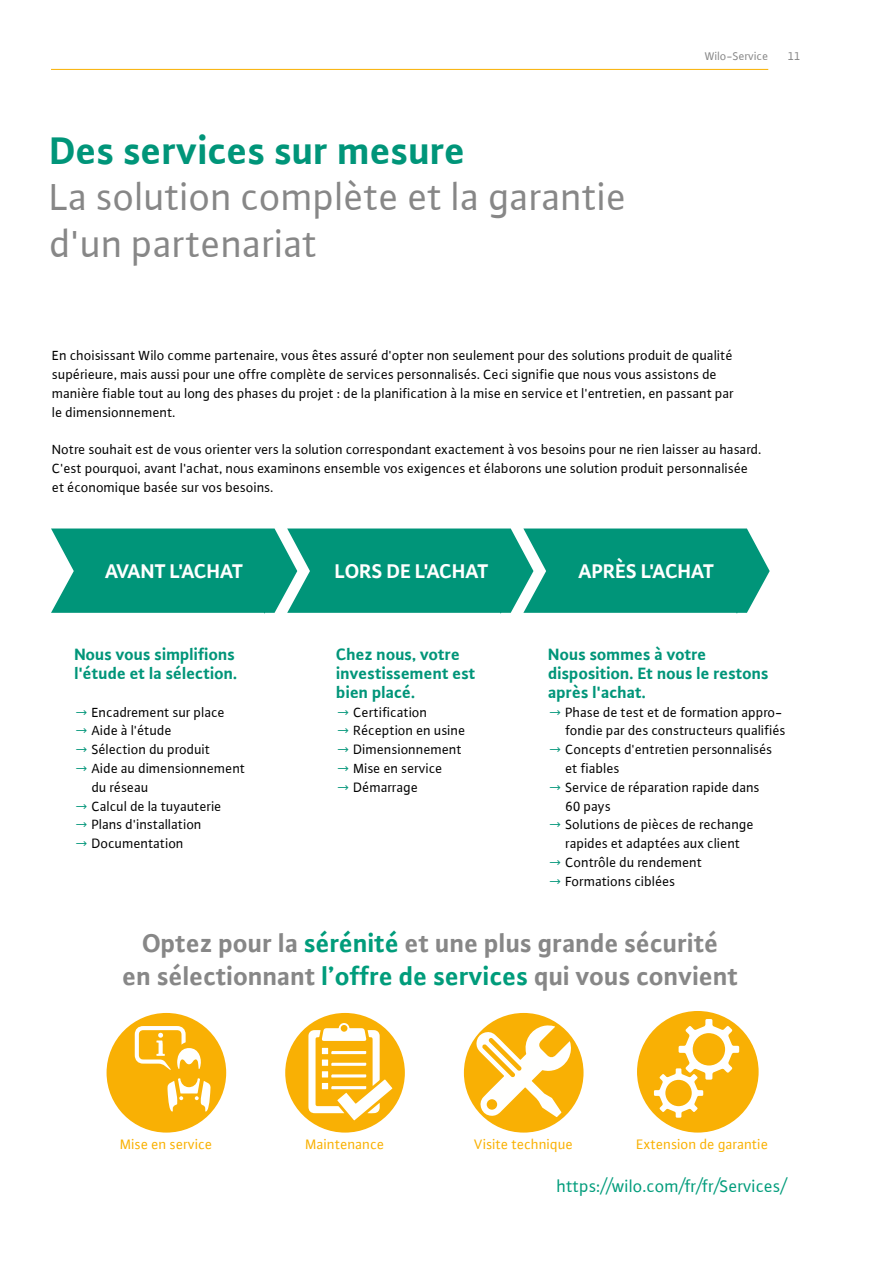
<style>
.page{position:relative;width:893px;height:1263px;background:#fff}
.page>*{position:absolute;margin:0;border:0;box-sizing:border-box;transform-origin:0 0}
.t1{font:40.5px/46.8px "WILO Plus Global";color:#878787}
.t2{font:700 40.5px "WILO Plus Global";color:#009579}
.t3{font:700 27px/32.4px "WILO Plus FM";color:#878787;text-align:center}
.t4{font:700 20.85px "WILO Plus Global";color:#fff}
.t5{font:18px "WILO Plus Global";color:#009c7b}
.t6{font:700 17.25px/18.8px "WILO Plus Global";color:#009579}
.t7{font:14.7px "WILO Plus FM";color:#f9b000}
.t8{font:14.25px/18.8px "WILO Plus Global";color:#000}
.t9{font:12px "WILO Plus Global";color:#878787}
.s1{color:#009579}
.s2{color:#009c7b}
</style>
<div class="page">
<hr style="left:51px;top:69px;width:717px;height:1px;background:#f9b000">
<svg style="left:51px;top:528px;width:197px;height:85px;background:#109b81"></svg>
<svg style="left:248px;top:528px;width:236px;height:86px;background:#129c82"></svg>
<svg style="left:484px;top:528px;width:286px;height:86px;background:#199f86"></svg>
<div style="left:107px;top:1013px;width:119px;height:119px;background:#f9b004;border-radius:50%"></div>
<svg style="left:135px;top:1026px;width:66px;height:44px"></svg>
<svg style="left:167px;top:1078px;width:44px;height:33px"></svg>
<div style="left:285px;top:1013px;width:120px;height:119px;background:#f9b004;border-radius:50%"></div>
<svg style="left:308px;top:1023px;width:84px;height:97px"></svg>
<div style="left:464px;top:1013px;width:119px;height:119px;background:#f9b004;border-radius:50%"></div>
<svg style="left:476px;top:1025px;width:95px;height:92px"></svg>
<div style="left:637px;top:1011px;width:122px;height:121px;background:#f9b004;border-radius:50%"></div>
<svg style="left:654px;top:1019px;width:85px;height:99px"></svg>
<h1 class="t2" style="left:50px;top:126px;width:417px">Des services sur mesure</h1>
<h1 class="t1" style="left:50px;top:173px;width:579px">La solution complète et la garantie d'un partenariat</h1>
<p class="t9" style="left:705px;top:49px;width:65px">Wilo-Service</p>
<p class="t9" style="left:788px;top:49px;width:14px">11</p>
<p class="t8" style="left:52px;top:346px;width:683px">En choisissant Wilo comme partenaire, vous êtes assuré d'opter non seulement pour des solutions produit de qualité supérieure, mais aussi pour une offre complète de services personnalisés. Ceci signifie que nous vous assistons de manière fiable tout au long des phases du projet : de la planification à la mise en service et l'entretien, en passant par le dimensionnement.</p>
<p class="t8" style="left:52px;top:440px;width:711px">Notre souhait est de vous orienter vers la solution correspondant exactement à vos besoins pour ne rien laisser au hasard.<br>C'est pourquoi, avant l'achat, nous examinons ensemble vos exigences et élaborons une solution produit personnalisée et économique basée sur vos besoins.</p>
<h3 class="t4" style="left:105px;top:559px;width:140px">AVANT L'ACHAT</h3>
<h3 class="t4" style="left:335px;top:559px;width:155px">LORS DE L'ACHAT</h3>
<h3 class="t4" style="left:579px;top:559px;width:137px">APRÈS L'ACHAT</h3>
<p class="t6" style="left:74px;top:645px;width:164px">Nous vous simplifions l'étude et la sélection.</p>
<p class="t8" style="left:74px;top:702px;width:152px"><span class="s1">→</span> Encadrement sur place</p>
<p class="t8" style="left:74px;top:721px;width:99px"><span class="s1">→</span> Aide à l'étude</p>
<p class="t8" style="left:74px;top:740px;width:137px"><span class="s1">→</span> Sélection du produit</p>
<p class="t8" style="left:92px;top:759px;width:155px;text-indent:-17px"><span class="s1">→</span> Aide au dimensionnement du réseau</p>
<p class="t8" style="left:74px;top:796px;width:149px"><span class="s1">→</span> Calcul de la tuyauterie</p>
<p class="t8" style="left:74px;top:815px;width:129px"><span class="s1">→</span> Plans d'installation</p>
<p class="t8" style="left:74px;top:834px;width:111px"><span class="s1">→</span> Documentation</p>
<p class="t6" style="left:336px;top:645px;width:141px">Chez nous, votre investissement est bien placé.</p>
<p class="t8" style="left:336px;top:702px;width:93px"><span class="s1">→</span> Certification</p>
<p class="t8" style="left:336px;top:721px;width:131px"><span class="s1">→</span> Réception en usine</p>
<p class="t8" style="left:336px;top:740px;width:127px"><span class="s1">→</span> Dimensionnement</p>
<p class="t8" style="left:336px;top:759px;width:108px"><span class="s1">→</span> Mise en service</p>
<p class="t8" style="left:336px;top:777px;width:83px"><span class="s1">→</span> Démarrage</p>
<p class="t6" style="left:548px;top:645px;width:222px">Nous sommes à votre disposition. Et nous le restons après l'achat.</p>
<p class="t8" style="left:548px;top:702px;width:239px;text-align:right"><span class="s1">→</span> Phase de test et de formation appro&shy;fondie par des constructeurs qualifiés</p>
<p class="t8" style="left:565px;top:740px;width:209px;text-indent:-17px"><span class="s1">→</span> Concepts d'entretien personnalisés et fiables</p>
<p class="t8" style="left:565px;top:777px;width:196px;text-indent:-17px"><span class="s1">→</span> Service de réparation rapide dans<br>60 pays</p>
<p class="t8" style="left:548px;top:815px;width:207px;text-align:center"><span class="s1">→</span> Solutions de pièces de rechange rapides et adaptées aux client</p>
<p class="t8" style="left:548px;top:852px;width:156px"><span class="s1">→</span> Contrôle du rendement</p>
<p class="t8" style="left:548px;top:871px;width:129px"><span class="s1">→</span> Formations ciblées</p>
<h2 class="t3" style="left:123px;top:926px;width:617px">Optez pour la <span class="s2">sérénité</span> et une plus grande sécurité<br>en sélectionnant <span class="s2">l’offre de services</span> qui vous convient</h2>
<p class="t7" style="left:120px;top:1135px;width:94px">Mise en service</p>
<p class="t7" style="left:306px;top:1135px;width:80px">Maintenance</p>
<p class="t7" style="left:474px;top:1135px;width:100px">Visite technique</p>
<p class="t7" style="left:636px;top:1135px;width:133px">Extension de garantie</p>
<p class="t5" style="left:557px;top:1175px;width:231px">https://wilo.com/fr/fr/Services/</p>
</div>
